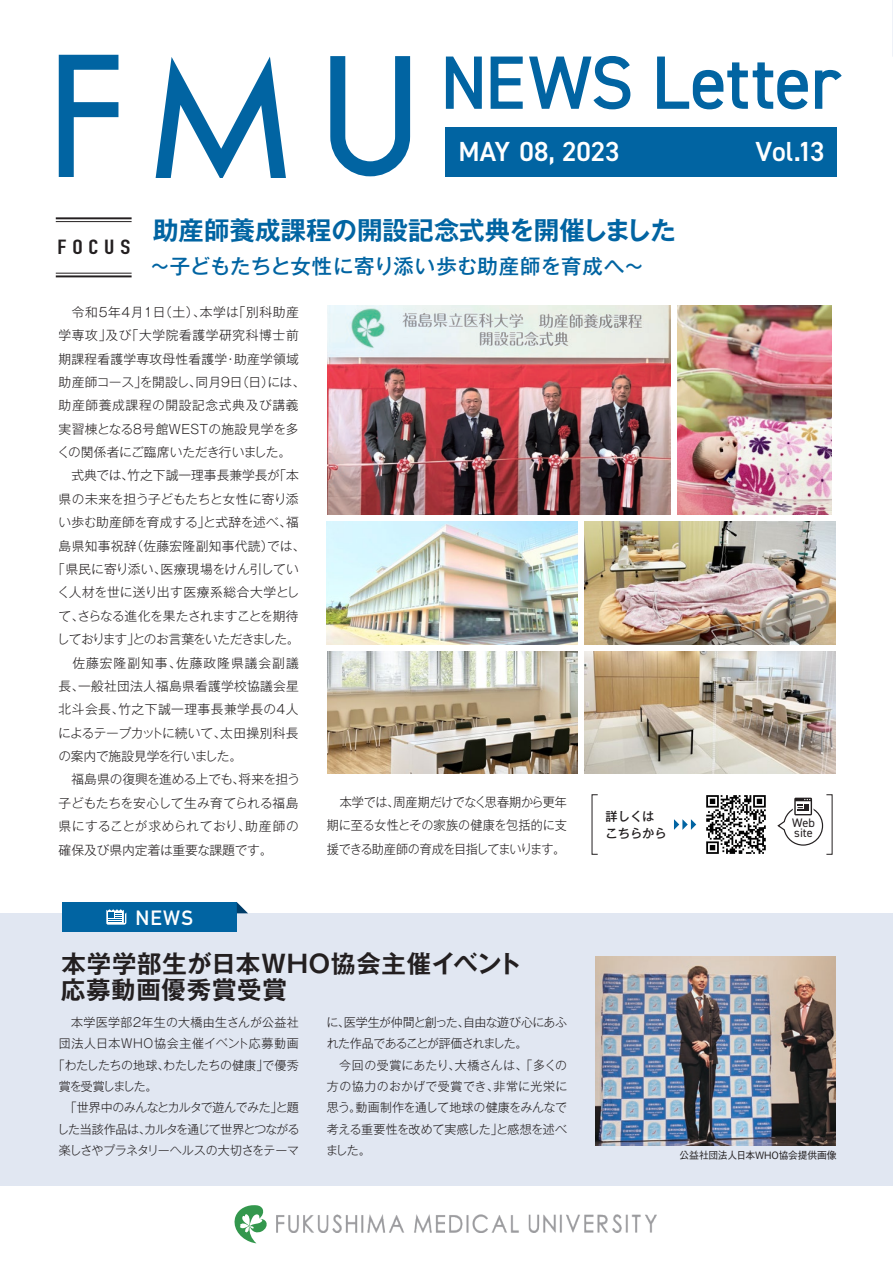
<style>
.page{position:relative;width:893px;height:1263px;background:#fff}
.page>*{position:absolute;margin:0;border:0;box-sizing:border-box;transform-origin:0 0}
.t1{font:73.5px "DIN2014";color:#0164a2}
.t2{font:600 27.6px "DIN2014";color:#fff}
.t3{font:700 25.5px "Gothic MB101 Pro De";color:#0164a2}
.t4{font:700 24.45px/26.5px "Gothic MB101 Pro De";letter-spacing:.03em;color:#231f20}
.t5{font:500 20.4px "Gothic MB101 Pro";letter-spacing:.01em;color:#0164a2}
.t6{font:700 20.4px "DIN Alternate";color:#fff}
.t7{font:700 20.25px "DIN Condensed";letter-spacing:.24em;color:#231f20;scale:1.2 1}
.t8{font:300 12.75px "Gothic MB101 Pro";color:#231f20}
.t9{font:300 12.75px "Gothic MB101 Pro";letter-spacing:-.035em;color:#231f20}
.t10{font:300 12.75px/23.4px "Gothic MB101 Pro";color:#231f20;text-align:justify;scale:.95 1}
.t11{font:300 12.75px "Gothic MB101 Pro";letter-spacing:.02em;color:#231f20}
.t12{font:300 12.75px "Gothic MB101 Pro";letter-spacing:-.02em;color:#231f20}
.t13{font:300 12.75px "Gothic MB101 Pro";letter-spacing:-.045em;color:#231f20}
.t14{font:300 12.75px "Gothic MB101 Pro";letter-spacing:-.075em;color:#231f20}
.t15{font:300 12.75px "Gothic MB101 Pro";letter-spacing:.03em;color:#231f20}
.t16{font:300 12.75px "Gothic MB101 Pro";letter-spacing:-.025em;color:#231f20}
.t17{font:300 12.75px "Gothic MB101 Pro";letter-spacing:.045em;color:#231f20}
.t18{font:300 12.75px "Gothic MB101 Pro";letter-spacing:.025em;color:#231f20}
.t19{font:300 12.75px "Gothic MB101 Pro";letter-spacing:.035em;color:#231f20}
.t20{font:300 12.75px "Gothic MB101 Pro";letter-spacing:.04em;color:#231f20}
.t21{font:300 12.75px "Gothic MB101 Pro";letter-spacing:.05em;color:#231f20}
.t22{font:300 12.75px "Gothic MB101 Pro";letter-spacing:.08em;color:#231f20}
.t23{font:300 12.3px/21.3px "Gothic MB101 Pro";letter-spacing:-.035em;color:#231f20}
.t24{font:300 12.3px "Gothic MB101 Pro";letter-spacing:-.065em;color:#231f20}
.t25{font:300 12.3px "Gothic MB101 Pro";letter-spacing:.03em;color:#231f20}
.t26{font:300 12.3px "Gothic MB101 Pro";letter-spacing:.055em;color:#231f20}
.t27{font:300 12.3px "Gothic MB101 Pro";letter-spacing:-.085em;color:#231f20}
.t28{font:12.3px/9.9px "DIN2014";color:#231f20}
.t29{font:500 12.15px/17px "Gothic MB101 Pro";color:#231f20}
.t30{font:500 10.05px "Gothic BBB Pro";letter-spacing:-.025em;color:#231f20}
</style>
<div class="page">
<hr style="left:892px;top:859px;width:1px;height:326px;background:#e1e7f2">
<hr style="left:892px;top:848px;width:1px;height:30px;background:#0164a2">
<div style="left:445px;top:127px;width:391px;height:49px;background:#0164a2"></div>
<svg style="left:445px;top:56px;width:37px;height:53px"></svg>
<svg style="left:490px;top:56px;width:141px;height:54px"></svg>
<svg style="left:657px;top:56px;width:185px;height:54px"></svg>
<svg style="left:58px;top:54px;width:61px;height:123px"></svg>
<div style="left:66px;top:102px;width:52px;height:15px;background:#0164a2"></div>
<svg style="left:330px;top:56px;width:81px;height:121px"></svg>
<svg style="left:155px;top:56px;width:131px;height:121px"></svg>
<hr style="left:56px;top:275px;width:76px;height:2px;background:#231f20">
<hr style="left:56px;top:273px;width:76px;height:1px;background:#231f20">
<hr style="left:56px;top:217px;width:76px;height:2px;background:#231f20">
<hr style="left:56px;top:221px;width:76px;height:1px;background:#231f20">
<div style="left:0;top:913px;width:893px;height:272px;background:#e1e7f2"></div>
<div style="left:63px;top:902px;width:174px;height:30px;background:#0164a2"></div>
<svg style="left:237px;top:902px;width:11px;height:11px"></svg>
<svg style="left:106px;top:909px;width:20px;height:16px"></svg>
<img style="left:595px;top:956px;width:240px;height:189px">
<svg style="left:777px;top:797px;width:47px;height:49px"></svg>
<svg style="left:674px;top:819px;width:22px;height:11px"></svg>
<img style="left:706px;top:795px;width:60px;height:59px">
<img style="left:585px;top:651px;width:250px;height:122px">
<img style="left:327px;top:651px;width:250px;height:122px">
<img style="left:584px;top:521px;width:251px;height:123px">
<img style="left:327px;top:521px;width:250px;height:123px">
<img style="left:677px;top:305px;width:155px;height:210px">
<img style="left:327px;top:305px;width:343px;height:210px">
<img style="left:276px;top:1215px;width:381px;height:17px">
<svg style="left:234px;top:1205px;width:33px;height:38px"></svg>
<h1 class="t1" style="left:440px;top:37px;width:401px">NEWS Letter</h1>
<h3 class="t7" style="left:58px;top:233px;width:62px">FOCUS</h3>
<h2 class="t2" style="left:458px;top:134px;width:163px">MAY 08, 2023</h2>
<h2 class="t2" style="left:755px;top:133px;width:71px">Vol.13</h2>
<h3 class="t3" style="left:153px;top:209px;width:524px">助産師養成課程の開設記念式典を開催しました</h3>
<h3 class="t5" style="left:150px;top:249px;width:496px">～子どもたちと女性に寄り添い歩む助産師を育成へ～</h3>
<p class="t13" style="left:59px;top:301px;width:242px">　令和５年４月１日（土）、本学は「別科助産</p>
<p class="t17" style="left:59px;top:325px;width:242px">学専攻」及び「大学院看護学研究科博士前</p>
<p class="t11" style="left:59px;top:348px;width:242px">期課程看護学専攻母性看護学・助産学領域</p>
<p class="t9" style="left:59px;top:371px;width:248px">助産師コース」を開設し、同月９日（日）には、</p>
<p class="t21" style="left:59px;top:395px;width:241px">助産師養成課程の開設記念式典及び講義</p>
<p class="t15" style="left:59px;top:418px;width:242px">実習棟となる８号館WESTの施設見学を多</p>
<p class="t12" style="left:57px;top:442px;width:236px">くの関係者にご臨席いただき行いました。</p>
<p class="t8" style="left:59px;top:465px;width:242px">　式典では、竹之下誠一理事長兼学長が「本</p>
<p class="t12" style="left:59px;top:488px;width:242px">県の未来を担う子どもたちと女性に寄り添</p>
<p class="t16" style="left:59px;top:512px;width:242px">い歩む助産師を育成する」と式辞を述べ、福</p>
<p class="t11" style="left:59px;top:535px;width:248px">島県知事祝辞（佐藤宏隆副知事代読）では、</p>
<p class="t8" style="left:52px;top:558px;width:248px">「県民に寄り添い、医療現場をけん引してい</p>
<p class="t18" style="left:57px;top:582px;width:244px">く人材を世に送り出す医療系総合大学とし</p>
<p class="t9" style="left:58px;top:605px;width:242px">て、さらなる進化を果たされますことを期待</p>
<p class="t14" style="left:57px;top:629px;width:244px">しております」とのお言葉をいただきました。</p>
<p class="t22" style="left:59px;top:652px;width:242px">　佐藤宏隆副知事、佐藤政隆県議会副議</p>
<p class="t11" style="left:59px;top:675px;width:242px">長、一般社団法人福島県看護学校協議会星</p>
<p class="t19" style="left:59px;top:699px;width:242px">北斗会長、竹之下誠一理事長兼学長の４人</p>
<p class="t8" style="left:58px;top:722px;width:242px">によるテープカットに続いて、太田操別科長</p>
<p class="t12" style="left:58px;top:746px;width:185px">の案内で施設見学を行いました。</p>
<p class="t9" style="left:59px;top:769px;width:243px">　福島県の復興を進める上でも、将来を担う</p>
<p class="t8" style="left:59px;top:792px;width:242px">子どもたちを安心して生み育てられる福島</p>
<p class="t20" style="left:59px;top:816px;width:242px">県にすることが求められており、助産師の</p>
<p class="t8" style="left:59px;top:839px;width:215px">確保及び県内定着は重要な課題です。</p>
<h3 class="t6" style="left:135px;top:902px;width:59px">NEWS</h3>
<p class="t10" style="left:327px;top:789px;width:254px;text-indent:13px">本学では、周産期だけでなく思春期から更年期に至る女性とその家族の健康を包括的に支援できる助産師の育成を目指してまいります。</p>
<h3 class="t4" style="left:61px;top:947px;width:463px">本学学部生が日本WHO協会主催イベント応募動画優秀賞受賞</h3>
<p class="t25" style="left:59px;top:1012px;width:242px">　本学医学部２年生の大橋由生さんが公益社</p>
<p class="t26" style="left:59px;top:1033px;width:242px">団法人日本WHO協会主催イベント応募動画</p>
<p class="t23" style="left:53px;top:1053px;width:248px">「わたしたちの地球、わたしたちの健康」で優秀</p>
<p class="t27" style="left:59px;top:1076px;width:100px">賞を受賞しました。</p>
<p class="t23" style="left:59px;top:1095px;width:242px">　「世界中のみんなとカルタで遊んでみた」と題</p>
<p class="t24" style="left:57px;top:1118px;width:244px">した当該作品は、カルタを通じて世界とつながる</p>
<p class="t23" style="left:59px;top:1138px;width:242px">楽しさやプラネタリーヘルスの大切さをテーマ</p>
<p class="t23" style="left:326px;top:1010px;width:242px">に、医学生が仲間と創った、自由な遊び心にあふれた作品であることが評価されました。</p>
<p class="t23" style="left:326px;top:1053px;width:243px;text-align:justify;text-indent:13px">今回の受賞にあたり、大橋さんは、「多くの方の協力のおかげで受賞でき、非常に光栄に思う。動画制作を通して地球の健康をみんなで考える重要性を改めて実感した」と感想を述べました。</p>
<p class="t29" style="left:606px;top:806px;width:63px">詳しくはこちらから</p>
<p class="t28" style="left:792px;top:818px;width:24px">Web site</p>
<p class="t30" style="left:680px;top:1147px;width:158px">公益社団法人日本WHO協会提供画像</p>
</div>
